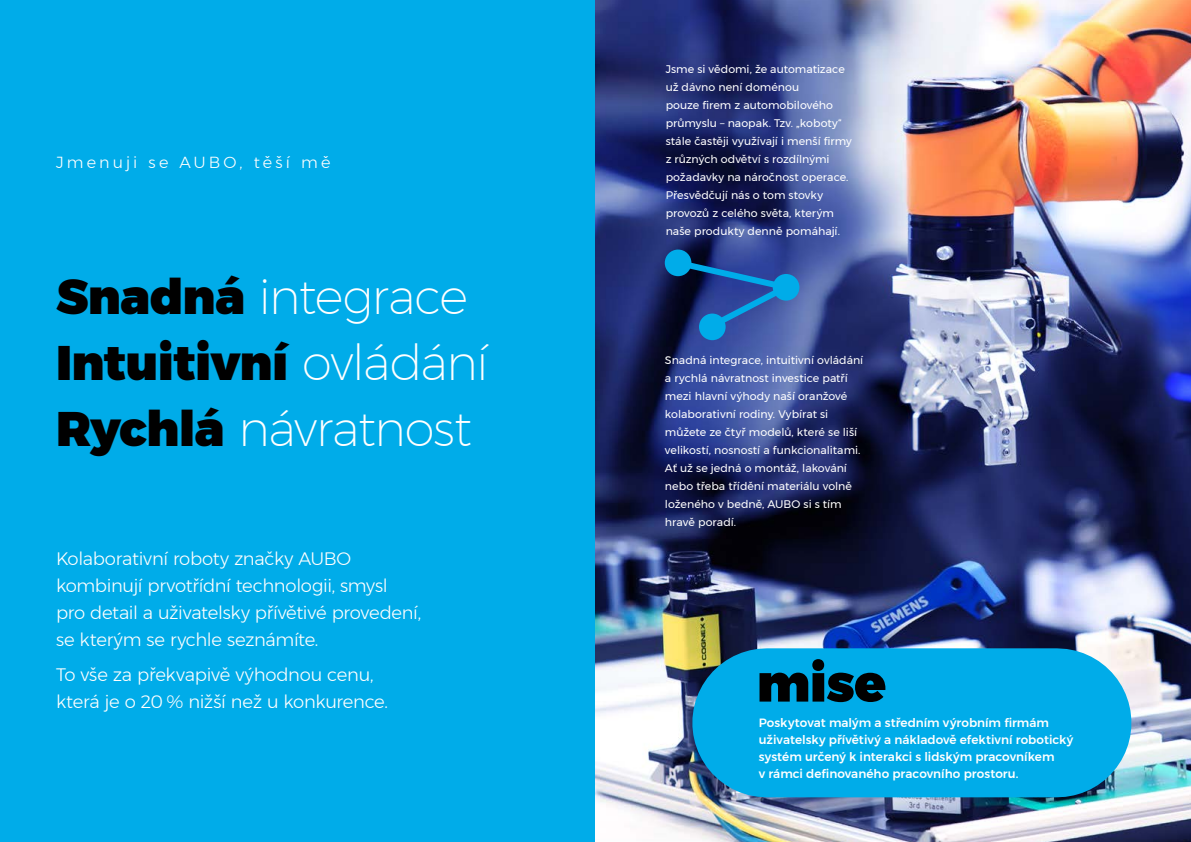
<style>
.page{position:relative;width:1191px;height:842px;background:#fff}
.page>*{position:absolute;margin:0;border:0;box-sizing:border-box;transform-origin:0 0}
.t1{font:900 52px "Montserrat";color:#000}
.t2{font:200 48.5px/66px "Montserrat";letter-spacing:-.03em;color:#fff}
.t3{font:300 18px/27px "Montserrat";letter-spacing:-.015em;color:#fff}
.t4{font:300 16px "Montserrat";letter-spacing:.195em;color:#fff}
.t5{font:500 12px/17px "Montserrat";color:#fff}
.t6{font:11px/18px "Montserrat";color:#fff}
.s1{font-weight:900;color:#000}
</style>
<div class="page">
<div style="left:0;top:0;width:595px;height:842px;background:#00ace9"></div>
<img style="left:595px;top:0;width:596px;height:842px">
<div style="left:767px;top:648px;width:290px;height:149px;background:#00ace9"></div>
<div style="left:665px;top:250px;width:26px;height:26px;background:#00ace9;border-radius:50%"></div>
<div style="left:699px;top:314px;width:26px;height:26px;background:#00ace9;border-radius:50%"></div>
<svg style="left:671px;top:256px;width:132px;height:77px;background:#235498"></svg>
<h3 class="t4" style="left:56px;top:151px;width:276px">Jmenuji se AUBO, těší mě</h3>
<h2 class="t2" style="left:56px;top:263px;width:434px"><span class="s1">Snadná</span> integrace<br><span class="s1">Intuitivní</span> ovládání<br><span class="s1">Rychlá</span> návratnost</h2>
<h3 class="t3" style="left:56px;top:544px;width:367px">Kolaborativní roboty značky AUBO kombinují prvotřídní technologii, smysl pro detail a uživatelsky přívětivé provedení, se kterým se rychle seznámíte.</h3>
<h3 class="t3" style="left:56px;top:661px;width:333px">To vše za překvapivě výhodnou cenu, která je o 20 % nižší než u konkurence.</h3>
<p class="t6" style="left:665px;top:60px;width:188px">Jsme si vědomi, že automatizace už dávno není doménou<br>pouze firem z automobilového průmyslu – naopak. Tzv. „koboty“ stále častěji využívají i menší firmy z různých odvětví s rozdílnými požadavky na náročnost operace.<br>Přesvědčují nás o tom stovky provozů z celého světa, kterým naše produkty denně pomáhají.</p>
<p class="t6" style="left:665px;top:351px;width:200px">Snadná integrace, intuitivní ovládání a rychlá návratnost investice patří mezi hlavní výhody naší oranžové kolaborativní rodiny. Vybírat si můžete ze čtyř modelů, které se liší velikostí, nosností a funkcionalitami.<br>Ať už se jedná o montáž, lakování nebo třeba třídění materiálu volně loženého v bedně, AUBO si s tím hravě poradí.</p>
<h1 class="t1" style="left:756px;top:640px;width:131px">mise</h1>
<p class="t5" style="left:759px;top:714px;width:316px">Poskytovat malým a středním výrobním firmám uživatelsky přívětivý a nákladově efektivní robotický systém určený k interakci s lidským pracovníkem<br>v rámci definovaného pracovního prostoru.</p>
</div>
